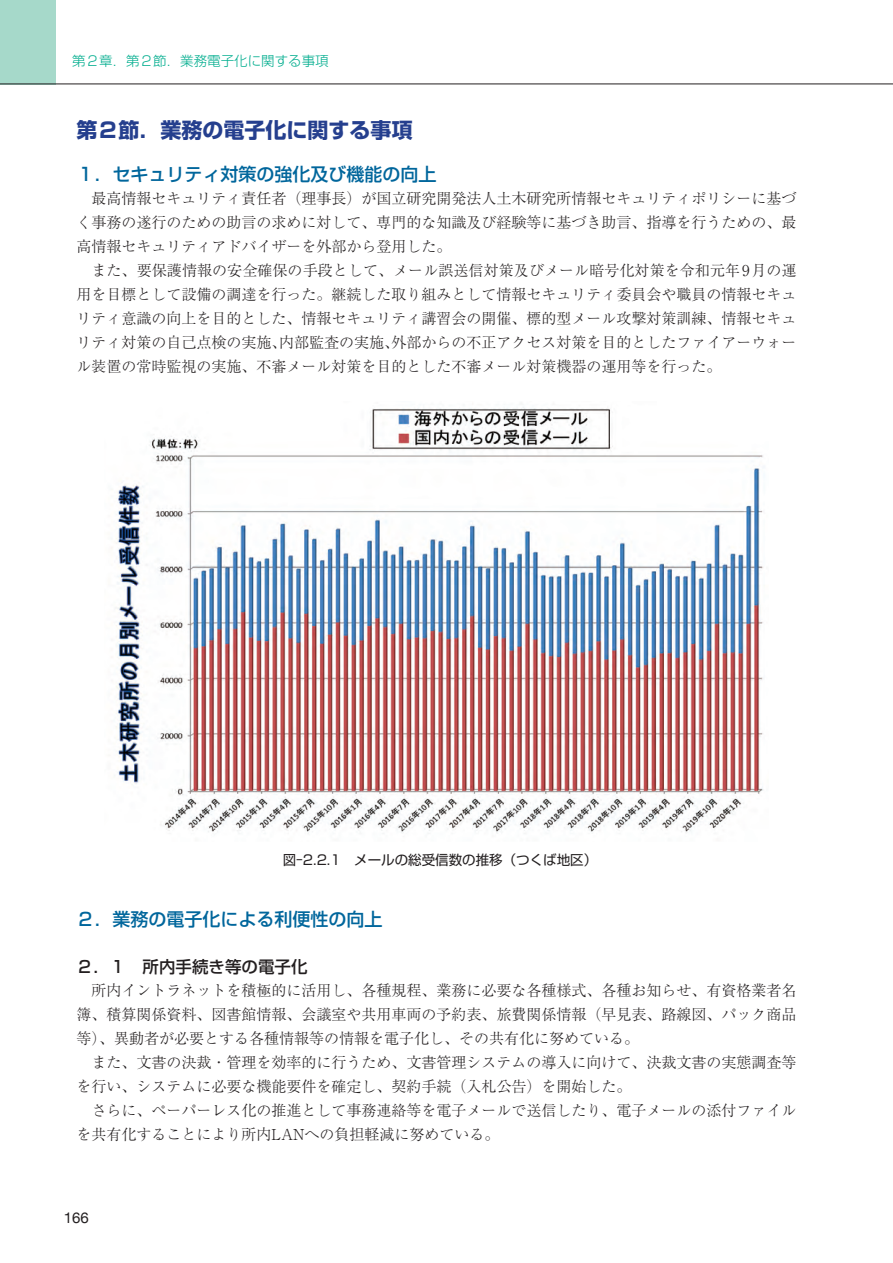
<style>
.page{position:relative;width:893px;height:1263px;background:#fff}
.page>*{position:absolute;margin:0;border:0;box-sizing:border-box;transform-origin:0 0}
.t1{font:700 21px "Shin Go Pro";color:#253f8e}
.t2{font:500 18px "Shin Go Pr 6";color:#01669c}
.t3{font:500 16.5px "Shin Go Pro";color:#231f20}
.t4{font:300 15px/24px "Ryumin Pr 6";color:#231f20;text-align:justify}
.t5{font:15px "Helvetica Neue";color:#231f20}
.t6{font:13.5px "Shin Go Pro";color:#231f20}
.t7{font:300 13.5px "Shin Go Pro";color:#00ad8e}
</style>
<div class="page">
<div style="left:0;top:0;width:55px;height:84px;background:#a6d9ca"></div>
<hr style="left:0;top:84px;width:893px;height:1px;background:#231f20">
<img style="left:111px;top:407px;width:652px;height:427px">
<p class="t7" style="left:72px;top:49px;width:258px">第２章．第２節．業務電子化に関する事項</p>
<h1 class="t1" style="left:77px;top:113px;width:337px">第２節．業務の電子化に関する事項</h1>
<p class="t2" style="left:77px;top:160px;width:361px">１．セキュリティ対策の強化及び機能の向上</p>
<p class="t4" style="left:77px;top:186px;width:722px;text-indent:15px">最高情報セキュリティ責任者（理事長）が国立研究開発法人土木研究所情報セキュリティポリシーに基づく事務の遂行のための助言の求めに対して、専門的な知識及び経験等に基づき助言、指導を行うための、最高情報セキュリティアドバイザーを外部から登用した。</p>
<p class="t4" style="left:77px;top:258px;width:722px;text-indent:15px">また、要保護情報の安全確保の手段として、メール誤送信対策及びメール暗号化対策を令和元年9月の運用を目標として設備の調達を行った。継続した取り組みとして情報セキュリティ委員会や職員の情報セキュリティ意識の向上を目的とした、情報セキュリティ講習会の開催、標的型メール攻撃対策訓練、情報セキュリティ対策の自己点検の実施、内部監査の実施、外部からの不正アクセス対策を目的としたファイアーウォール装置の常時監視の実施、不審メール対策を目的とした不審メール対策機器の運用等を行った。</p>
<p class="t6" style="left:283px;top:849px;width:316px">図-2.2.1　メールの総受信数の推移（つくば地区）</p>
<p class="t2" style="left:77px;top:904px;width:308px">２．業務の電子化による利便性の向上</p>
<p class="t3" style="left:77px;top:953px;width:233px">２．１　所内手続き等の電子化</p>
<p class="t4" style="left:77px;top:978px;width:722px;text-indent:15px">所内イントラネットを積極的に活用し、各種規程、業務に必要な各種様式、各種お知らせ、有資格業者名簿、積算関係資料、図書館情報、会議室や共用車両の予約表、旅費関係情報（早見表、路線図、パック商品等）、異動者が必要とする各種情報等の情報を電子化し、その共有化に努めている。</p>
<p class="t4" style="left:77px;top:1050px;width:722px;text-indent:15px">また、文書の決裁・管理を効率的に行うため、文書管理システムの導入に向けて、決裁文書の実態調査等を行い、システムに必要な機能要件を確定し、契約手続（入札公告）を開始した。</p>
<p class="t4" style="left:77px;top:1098px;width:722px;text-indent:15px">さらに、ペーパーレス化の推進として事務連絡等を電子メールで送信したり、電子メールの添付ファイルを共有化することにより所内LANへの負担軽減に努めている。</p>
<p class="t5" style="left:64px;top:1206px;width:27px">166</p>
</div>
